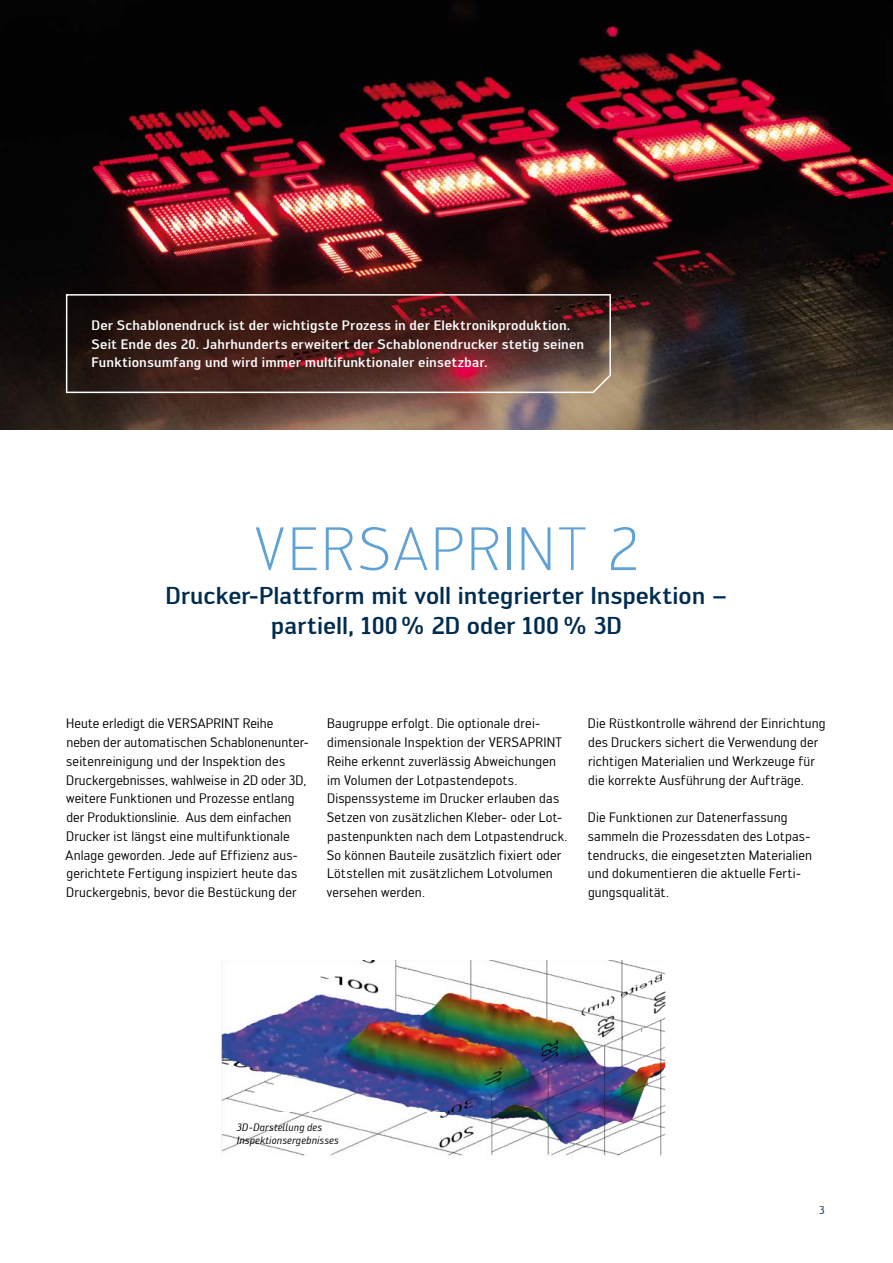
<style>
.page{position:relative;width:893px;height:1263px;background:#fff}
.page>*{position:absolute;margin:0;border:0;box-sizing:border-box;transform-origin:0 0}
.t1{font:300 60px "Engel";letter-spacing:.05em;color:#60a2d4}
.t2{font:500 24px/30px "Engel";letter-spacing:-.005em;color:#002c50;text-align:center}
.t3{font:13.5px/18.8px "Engel";letter-spacing:.01em;color:#000}
.t4{font:500 13.5px/18.8px "Engel";letter-spacing:.01em;color:#fff}
.t5{font:11.25px "Engel";color:#002c50}
.t6{font:italic 10.5px/12.6px "Engel";letter-spacing:.015em;color:#000}
</style>
<div class="page">
<img style="left:0;top:0;width:893px;height:429px">
<img style="left:222px;top:960px;width:444px;height:196px">
<svg style="left:66px;top:294px;width:545px;height:99px;background:#4d2a26"></svg>
<p class="t4" style="left:92px;top:316px;width:494px">Der Schablonendruck ist der wichtigste Prozess in der Elektronikproduktion.<br>Seit Ende des 20. Jahrhunderts erweitert der Schablonendrucker stetig seinen<br>Funktionsumfang und wird immer multifunktionaler einsetzbar.</p>
<h1 class="t1" style="left:255px;top:515px;width:385px">VERSAPRINT 2</h1>
<h2 class="t2" style="left:165px;top:581px;width:564px">Drucker-Plattform mit voll integrierter Inspektion – partiell, 100 % 2D oder 100 % 3D</h2>
<p class="t3" style="left:66px;top:714px;width:245px">Heute erledigt die VERSAPRINT Reihe neben der automatischen Schablonenunter&shy;seitenreinigung und der Inspektion des Druckergebnisses, wahlweise in 2D oder 3D, weitere Funktionen und Prozesse entlang der Produktionslinie. Aus dem einfachen Drucker ist längst eine multifunktionale Anlage geworden. Jede auf Effizienz aus&shy;gerichtete Fertigung inspiziert heute das Druckergebnis, bevor die Bestückung der</p>
<p class="t3" style="left:327px;top:714px;width:242px">Baugruppe erfolgt. Die optionale drei&shy;dimensionale Inspektion der VERSAPRINT Reihe erkennt zuverlässig Abweichungen im Volumen der Lotpastendepots.<br>Dispenssysteme im Drucker erlauben das Setzen von zusätzlichen Kleber- oder Lot&shy;pastenpunkten nach dem Lotpastendruck.<br>So können Bauteile zusätzlich fixiert oder Lötstellen mit zusätzlichem Lotvolumen versehen werden.</p>
<p class="t3" style="left:588px;top:714px;width:239px">Die Rüstkontrolle während der Einrichtung des Druckers sichert die Verwendung der richtigen Materialien und Werkzeuge für die korrekte Ausführung der Aufträge.</p>
<p class="t3" style="left:588px;top:808px;width:226px">Die Funktionen zur Datenerfassung sammeln die Prozessdaten des Lotpas&shy;tendrucks, die eingesetzten Materialien und dokumentieren die aktuelle Ferti&shy;gungsqualität.</p>
<p class="t6" style="left:237px;top:1121px;width:104px">3D-Darstellung des<br>Inspektionsergebnisses</p>
<p class="t5" style="left:819px;top:1203px;width:7px">3</p>
</div>
